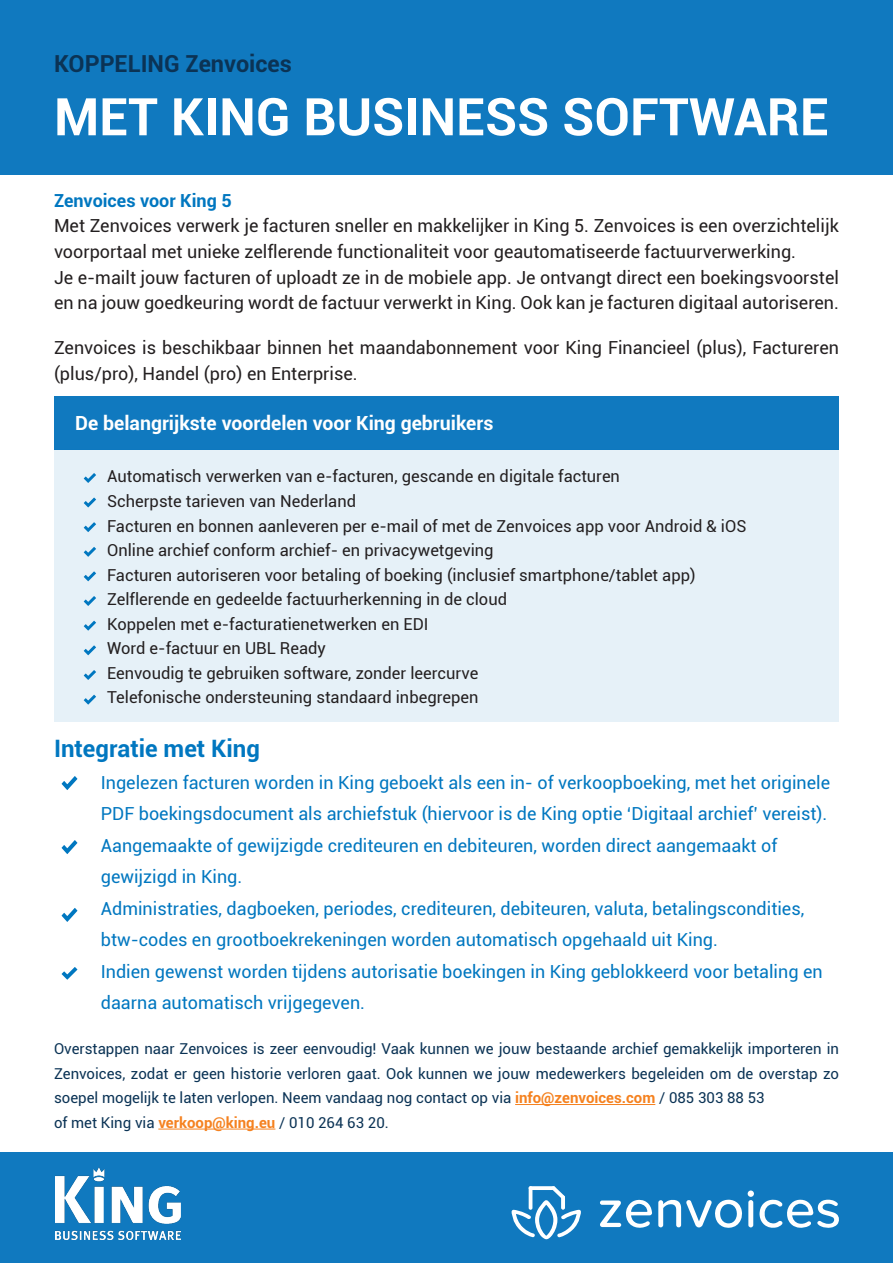
<style>
.page{position:relative;width:893px;height:1263px;background:#fff}
.page>*{position:absolute;margin:0;border:0;box-sizing:border-box;transform-origin:0 0}
.t1{font:700 51.9px "Roboto";color:#fff}
.t2{font:700 24px "Roboto";color:#0077c0}
.t3{font:700 23.4px "Roboto";color:#0b3355}
.t4{font:700 19.5px "Roboto";color:#fff}
.t5{font:18px/31.5px "Roboto";color:#0077c0}
.t6{font:18px/25.5px "Roboto";color:#231f20}
.t7{font:700 18px "Roboto";color:#0077c0}
.t8{font:16.5px "Roboto";color:#231f20}
.t9{font:15px/24.6px "Roboto";color:#0b3355;text-align:justify}
.s1{font-weight:700;color:#f58220}
</style>
<div class="page">
<div style="left:0;top:0;width:893px;height:174px;background:#1079bf"></div>
<div style="left:0;top:1152px;width:893px;height:111px;background:#1079bf"></div>
<img style="left:56px;top:1168px;width:124px;height:71px">
<svg style="left:62px;top:776px;width:15px;height:14px"></svg>
<svg style="left:62px;top:840px;width:15px;height:14px"></svg>
<svg style="left:62px;top:908px;width:15px;height:14px"></svg>
<hr style="left:515px;top:1104px;width:140px;height:1px;background:#f58220">
<hr style="left:158px;top:1129px;width:117px;height:1px;background:#f58220">
<div style="left:54px;top:396px;width:785px;height:54px;background:#1079bf"></div>
<div style="left:54px;top:450px;width:785px;height:272px;background:#e6f1f8"></div>
<svg style="left:84px;top:473px;width:12px;height:10px"></svg>
<svg style="left:84px;top:547px;width:12px;height:10px"></svg>
<svg style="left:84px;top:497px;width:12px;height:10px"></svg>
<svg style="left:84px;top:571px;width:12px;height:10px"></svg>
<svg style="left:84px;top:522px;width:12px;height:10px"></svg>
<svg style="left:84px;top:596px;width:12px;height:10px"></svg>
<svg style="left:84px;top:645px;width:12px;height:10px"></svg>
<svg style="left:84px;top:621px;width:12px;height:10px"></svg>
<svg style="left:84px;top:670px;width:12px;height:10px"></svg>
<svg style="left:62px;top:967px;width:15px;height:13px"></svg>
<svg style="left:84px;top:695px;width:12px;height:10px"></svg>
<svg style="left:512px;top:1186px;width:69px;height:53px"></svg>
<svg style="left:600px;top:1200px;width:52px;height:28px"></svg>
<svg style="left:658px;top:1200px;width:84px;height:28px"></svg>
<svg style="left:748px;top:1200px;width:5px;height:27px"></svg>
<div style="left:748px;top:1190px;width:6px;height:7px;background:#fff;border-radius:50%"></div>
<svg style="left:759px;top:1199px;width:80px;height:29px"></svg>
<p class="t3" style="left:54px;top:47px;width:239px">KOPPELING Zenvoices</p>
<p class="t1" style="left:54px;top:80px;width:776px">MET KING BUSINESS SOFTWARE</p>
<p class="t7" style="left:54px;top:188px;width:179px">Zenvoices voor King 5</p>
<p class="t6" style="left:54px;top:213px;width:786px">Met Zenvoices verwerk je facturen sneller en makkelijker in King 5. Zenvoices is een overzichtelijk voorportaal met unieke zelflerende functionaliteit voor geautomatiseerde factuurverwerking.</p>
<p class="t6" style="left:54px;top:264px;width:786px">Je e-mailt jouw facturen of uploadt ze in de mobiele app. Je ontvangt direct een boekingsvoorstel en na jouw goedkeuring wordt de factuur verwerkt in King. Ook kan je facturen digitaal autoriseren.</p>
<p class="t6" style="left:54px;top:334px;width:786px">Zenvoices is beschikbaar binnen het maandabonnement voor King Financieel (plus), Factureren (plus/pro), Handel (pro) en Enterprise.</p>
<p class="t4" style="left:75px;top:410px;width:420px">De belangrijkste voordelen voor King gebruikers</p>
<p class="t8" style="left:107px;top:465px;width:514px">Automatisch verwerken van e-facturen, gescande en digitale facturen</p>
<p class="t8" style="left:107px;top:489px;width:250px">Scherpste tarieven van Nederland</p>
<p class="t8" style="left:107px;top:514px;width:641px">Facturen en bonnen aanleveren per e-mail of met de Zenvoices app voor Android &amp; iOS</p>
<p class="t8" style="left:107px;top:539px;width:388px">Online archief conform archief- en privacywetgeving</p>
<p class="t8" style="left:107px;top:563px;width:590px">Facturen autoriseren voor betaling of boeking (inclusief smartphone/tablet app)</p>
<p class="t8" style="left:107px;top:588px;width:401px">Zelflerende en gedeelde factuurherkenning in de cloud</p>
<p class="t8" style="left:107px;top:612px;width:323px">Koppelen met e-facturatienetwerken en EDI</p>
<p class="t8" style="left:107px;top:637px;width:220px">Word e-factuur en UBL Ready</p>
<p class="t8" style="left:107px;top:661px;width:373px">Eenvoudig te gebruiken software, zonder leercurve</p>
<p class="t8" style="left:107px;top:686px;width:373px">Telefonische ondersteuning standaard inbegrepen</p>
<p class="t2" style="left:54px;top:732px;width:208px">Integratie met King</p>
<p class="t5" style="left:101px;top:766px;width:731px">Ingelezen facturen worden in King geboekt als een in- of verkoopboeking, met het originele<br>PDF boekingsdocument als archiefstuk (hiervoor is de King optie ‘Digitaal archief’ vereist).</p>
<p class="t5" style="left:101px;top:829px;width:678px">Aangemaakte of gewijzigde crediteuren en debiteuren, worden direct aangemaakt of gewijzigd in King.</p>
<p class="t5" style="left:101px;top:892px;width:705px">Administraties, dagboeken, periodes, crediteuren, debiteuren, valuta, betalingscondities, btw-codes en grootboekrekeningen worden automatisch opgehaald uit King.</p>
<p class="t5" style="left:101px;top:955px;width:723px">Indien gewenst worden tijdens autorisatie boekingen in King geblokkeerd voor betaling en daarna automatisch vrijgegeven.</p>
<p class="t9" style="left:54px;top:1036px;width:786px">Overstappen naar Zenvoices is zeer eenvoudig! Vaak kunnen we jouw bestaande archief gemakkelijk importeren in Zenvoices, zodat er geen historie verloren gaat. Ook kunnen we jouw medewerkers begeleiden om de overstap zo soepel mogelijk te laten verlopen. Neem vandaag nog contact op via <span class="s1">info@zenvoices.com</span> / 085 303 88 53</p>
<p class="t9" style="left:54px;top:1110px;width:336px">of met King via <span class="s1">verkoop@king.eu</span> / 010 264 63 20.</p>
</div>
